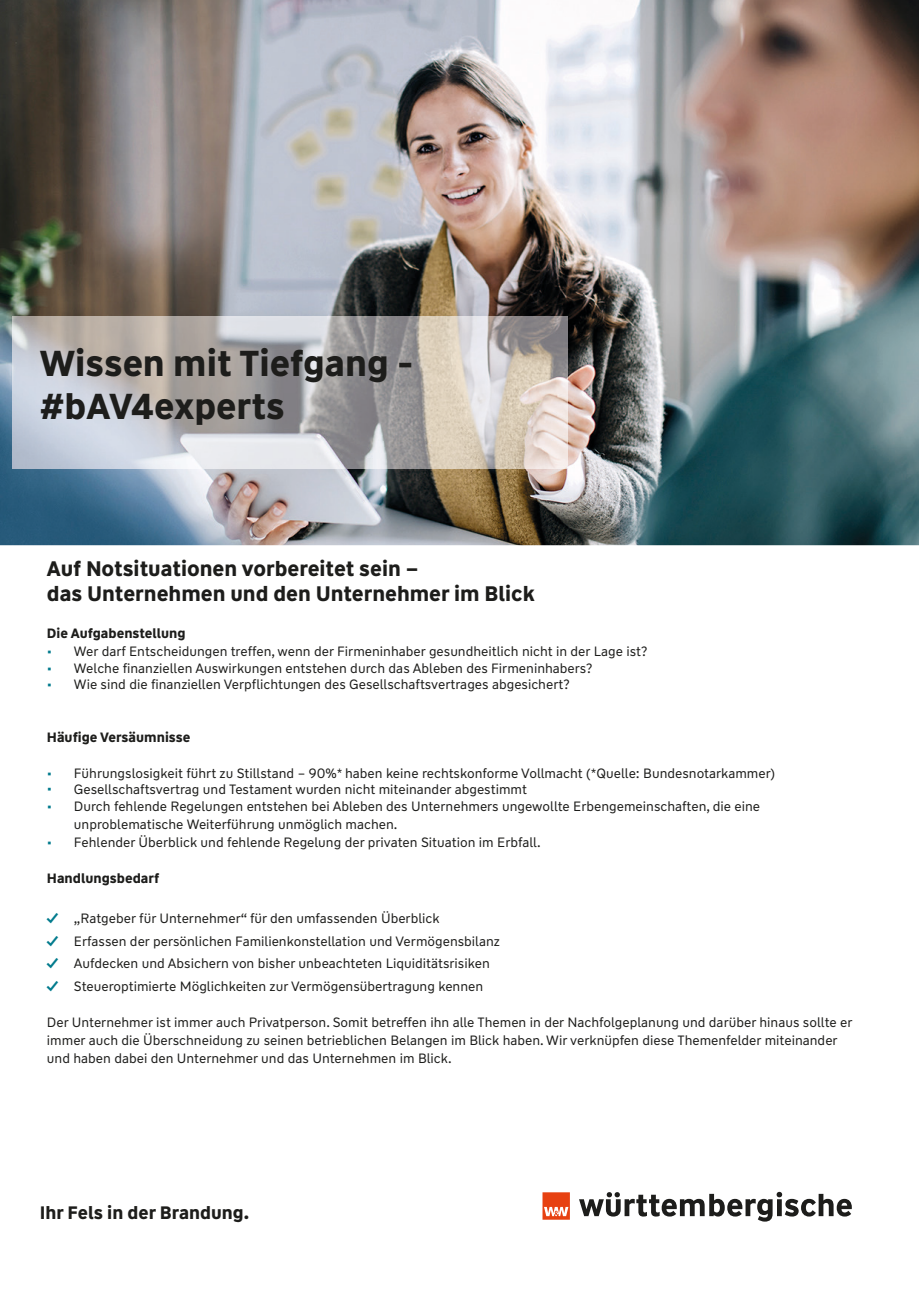
<style>
.page{position:relative;width:919px;height:1289px;background:#fff}
.page>*{position:absolute;margin:0;border:0;box-sizing:border-box;transform-origin:0 0}
.t1{font:700 36px/43.2px "WW Type";color:#1d1d1b}
.t2{font:700 21px/25.5px "WW Type";color:#1d1d1b}
.t3{font:700 18px "WW Type";color:#1d1d1b}
.t4{font:13.5px/18px "WW Type";color:#1d1d1b}
.t5{font:700 13.5px "WW Type";color:#1d1d1b}
.s1{color:#027b8d}
.s2{font-weight:700;color:#027b8d}
</style>
<div class="page">
<img style="left:0;top:0;width:918px;height:545px">
<img style="left:13px;top:317px;width:554px;height:151px">
<svg style="left:579px;top:1191px;width:272px;height:30px"></svg>
<svg style="left:542px;top:1192px;width:28px;height:27px"></svg>
<h1 class="t1" style="left:40px;top:342px;width:375px">Wissen mit Tiefgang - #bAV4experts</h1>
<h2 class="t2" style="left:47px;top:555px;width:489px">Auf Notsituationen vorbereitet sein –<br>das Unternehmen und den Unternehmer im Blick</h2>
<p class="t5" style="left:47px;top:624px;width:140px">Die Aufgabenstellung</p>
<p class="t4" style="left:47px;top:642px;width:602px"><span class="s1">•</span> Wer darf Entscheidungen treffen, wenn der Firmeninhaber gesundheitlich nicht in der Lage ist?</p>
<p class="t4" style="left:47px;top:659px;width:547px"><span class="s1">•</span> Welche finanziellen Auswirkungen entstehen durch das Ableben des Firmeninhabers?</p>
<p class="t4" style="left:47px;top:675px;width:524px"><span class="s1">•</span> Wie sind die finanziellen Verpflichtungen des Gesellschaftsvertrages abgesichert?</p>
<p class="t5" style="left:47px;top:728px;width:145px">Häufige Versäumnisse</p>
<p class="t4" style="left:47px;top:764px;width:729px"><span class="s1">•</span> Führungslosigkeit führt zu Stillstand – 90%* haben keine rechtskonforme Vollmacht (*Quelle: Bundesnotarkammer)</p>
<p class="t4" style="left:47px;top:780px;width:481px"><span class="s1">•</span> Gesellschaftsvertrag und Testament wurden nicht miteinander abgestimmt</p>
<p class="t4" style="left:74px;top:797px;width:687px;text-indent:-27px"><span class="s1">•</span> Durch fehlende Regelungen entstehen bei Ableben des Unternehmers ungewollte Erbengemeinschaften, die eine unproblematische Weiterführung unmöglich machen.</p>
<p class="t4" style="left:47px;top:833px;width:495px"><span class="s1">•</span> Fehlender Überblick und fehlende Regelung der privaten Situation im Erbfall.</p>
<p class="t5" style="left:47px;top:869px;width:114px">Handlungsbedarf</p>
<p class="t4" style="left:47px;top:909px;width:394px"><span class="s2">✓</span> „Ratgeber für Unternehmer“ für den umfassenden Überblick</p>
<p class="t4" style="left:47px;top:932px;width:454px"><span class="s2">✓</span> Erfassen der persönlichen Familienkonstellation und Vermögensbilanz</p>
<p class="t4" style="left:47px;top:954px;width:444px"><span class="s2">✓</span> Aufdecken und Absichern von bisher unbeachteten Liquiditätsrisiken</p>
<p class="t4" style="left:47px;top:977px;width:438px"><span class="s2">✓</span> Steueroptimierte Möglichkeiten zur Vermögensübertragung kennen</p>
<p class="t4" style="left:47px;top:1013px;width:807px">Der Unternehmer ist immer auch Privatperson. Somit betreffen ihn alle Themen in der Nachfolgeplanung und darüber hinaus sollte er immer auch die Überschneidung zu seinen betrieblichen Belangen im Blick haben. Wir verknüpfen diese Themenfelder miteinander und haben dabei den Unternehmer und das Unternehmen im Blick.</p>
<h3 class="t3" style="left:40px;top:1200px;width:211px">Ihr Fels in der Brandung.</h3>
</div>
